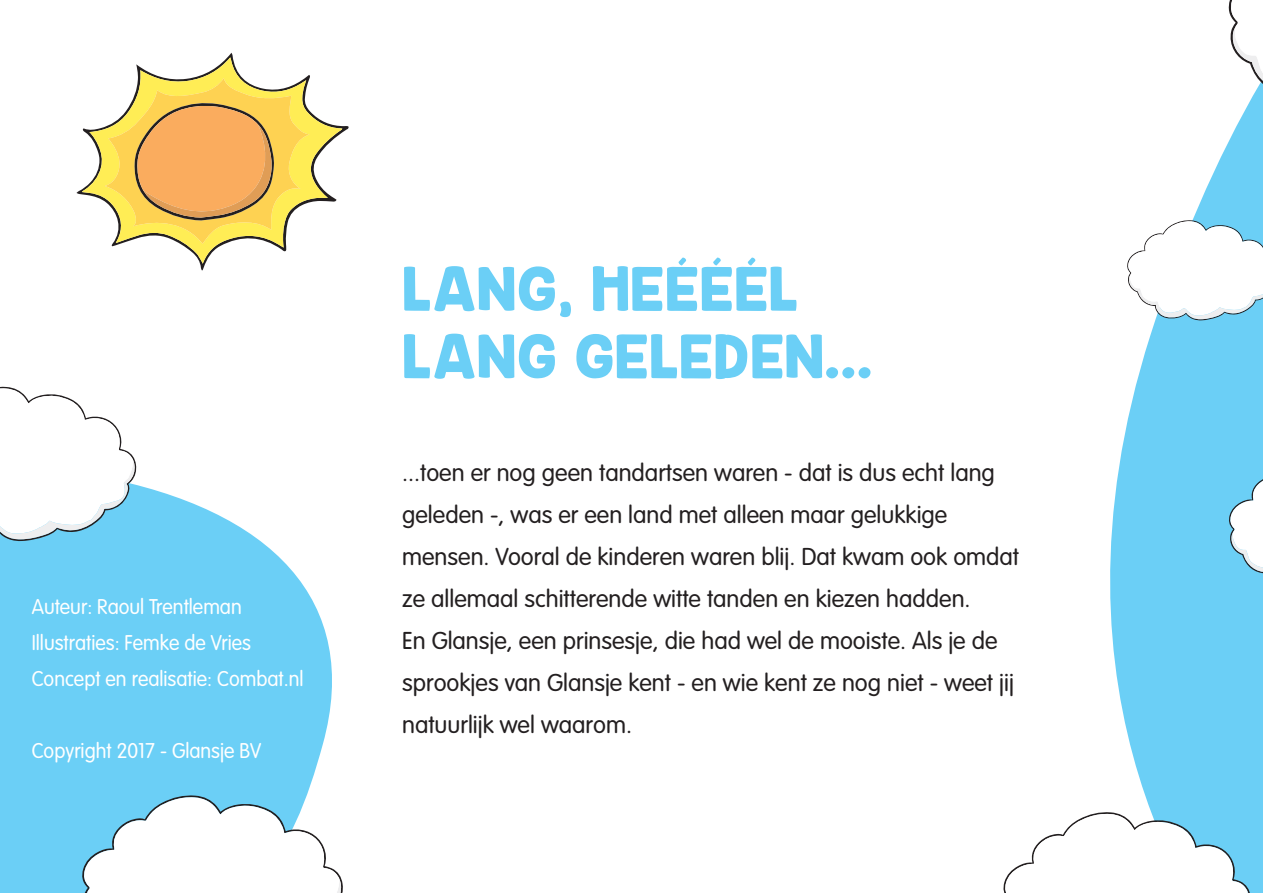
<style>
.page{position:relative;width:1263px;height:893px;background:#fff}
.page>*{position:absolute;margin:0;border:0;box-sizing:border-box;transform-origin:0 0}
.t1{font:56.4px "KG Inimitable Original";letter-spacing:.01em;color:#6bcff6}
.broodtekst{font:300 24px/42px "VAG Rounded Std";color:#231f20}
.Kop{font:300 21px "VAG Rounded Std";color:#fff;scale:.95 1}
</style>
<div class="page">
<svg style="left:0;top:485px;width:332px;height:408px;background:#7ad4f6"></svg>
<svg style="left:1110px;top:124px;width:141px;height:687px;fill:#6bcff6"></svg>
<svg style="left:82px;top:57px;width:260px;height:207px"></svg>
<svg style="left:105px;top:78px;width:205px;height:166px;background:#efc567"></svg>
<svg style="left:81px;top:795px;width:262px;height:98px"></svg>
<svg style="left:1126px;top:220px;width:125px;height:100px"></svg>
<svg style="left:1228px;top:459px;width:23px;height:134px"></svg>
<svg style="left:0;top:386px;width:137px;height:155px"></svg>
<svg style="left:1228px;top:0;width:23px;height:124px"></svg>
<svg style="left:1003px;top:811px;width:248px;height:82px"></svg>
<img style="left:1251px;top:56px;width:12px;height:837px">
<p class="Kop" style="left:32px;top:594px;width:223px">Auteur: Raoul Trentleman</p>
<p class="Kop" style="left:32px;top:630px;width:232px">Illustraties: Femke de Vries</p>
<p class="Kop" style="left:32px;top:666px;width:287px">Concept en realisatie: Combat.nl</p>
<p class="Kop" style="left:32px;top:738px;width:243px">Copyright 2017 - Glansje BV</p>
<p class="t1" style="left:402px;top:255px;width:397px">LANG, HEÉÉÉL</p>
<p class="t1" style="left:402px;top:322px;width:472px">LANG GELEDEN...</p>
<p class="broodtekst" style="left:402px;top:452px;width:618px">...toen er nog geen tandartsen waren - dat is dus echt lang geleden -, was er een land met alleen maar gelukkige mensen. Vooral de kinderen waren blij. Dat kwam ook omdat ze allemaal schitterende witte tanden en kiezen hadden.<br>En Glansje, een prinsesje, die had wel de mooiste. Als je de sprookjes van Glansje kent - en wie kent ze nog niet - weet jij natuurlijk wel waarom.</p>
</div>
